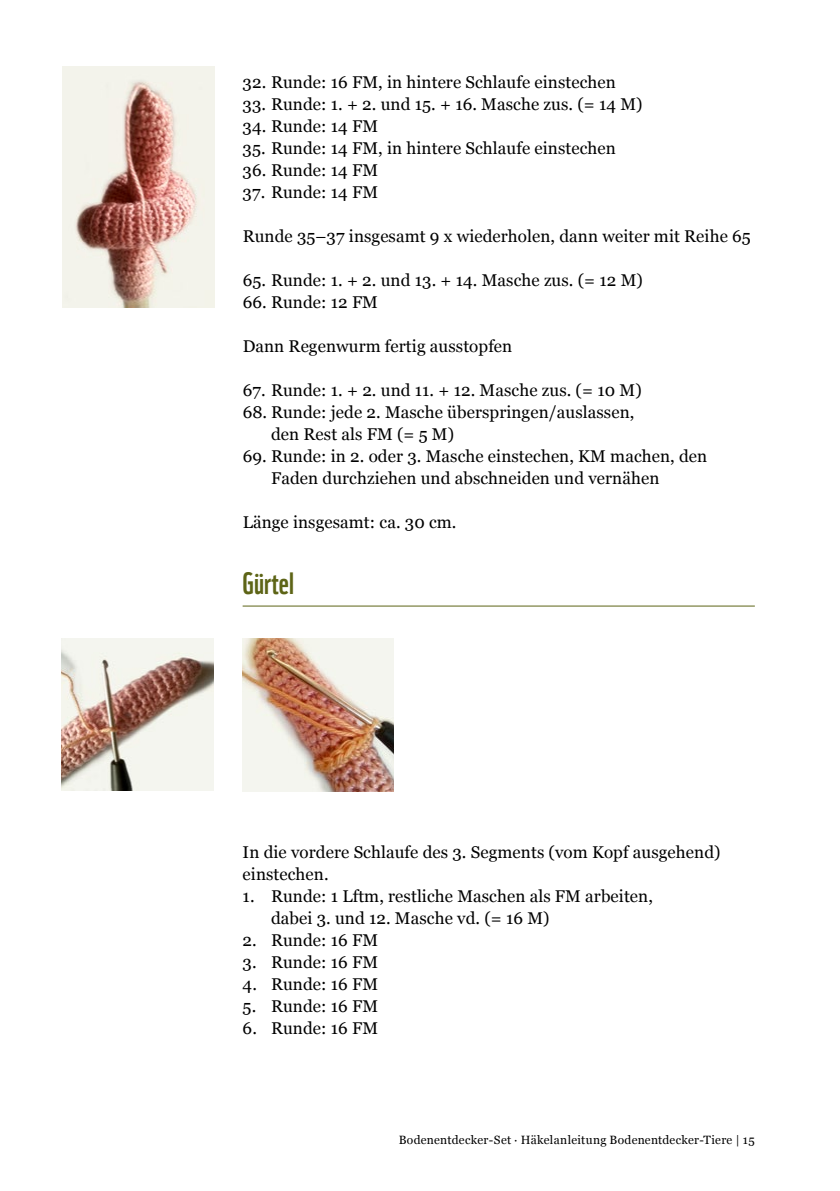
<style>
.page{position:relative;width:840px;height:1191px;background:#fff}
.page>*{position:absolute;margin:0;border:0;box-sizing:border-box;transform-origin:0 0}
.t1{font:30px "WWF";color:#5d6416}
.t2{font:17px/22px "Georgia";letter-spacing:.005em;color:#000}
.t3{font:12px "Georgia";letter-spacing:.02em;color:#000}
</style>
<div class="page">
<img style="left:62px;top:639px;width:151px;height:152px">
<img style="left:63px;top:66px;width:152px;height:242px">
<img style="left:242px;top:638px;width:152px;height:154px">
<hr style="left:242px;top:605px;width:512px;height:1px;background:#5d6416">
<p class="t2" style="left:242px;top:70px;width:374px">32. Runde: 16 FM, in hintere Schlaufe einstechen</p>
<p class="t2" style="left:242px;top:92px;width:401px">33. Runde: 1. + 2. und 15. + 16. Masche zus. (= 14 M)</p>
<p class="t2" style="left:242px;top:114px;width:137px">34. Runde: 14 FM</p>
<p class="t2" style="left:242px;top:136px;width:374px">35. Runde: 14 FM, in hintere Schlaufe einstechen</p>
<p class="t2" style="left:242px;top:158px;width:137px">36. Runde: 14 FM</p>
<p class="t2" style="left:242px;top:180px;width:137px">37. Runde: 14 FM</p>
<p class="t2" style="left:242px;top:224px;width:509px">Runde 35–37 insgesamt 9 x wiederholen, dann weiter mit Reihe 65</p>
<p class="t2" style="left:242px;top:268px;width:401px">65. Runde: 1. + 2. und 13. + 14. Masche zus. (= 12 M)</p>
<p class="t2" style="left:242px;top:290px;width:137px">66. Runde: 12 FM</p>
<p class="t2" style="left:242px;top:334px;width:271px">Dann Regenwurm fertig ausstopfen</p>
<p class="t2" style="left:242px;top:378px;width:400px">67. Runde: 1. + 2. und 11. + 12. Masche zus. (= 10 M)</p>
<p class="t2" style="left:271px;top:400px;width:364px;text-indent:-28px">68. Runde: jede 2. Masche überspringen/auslassen, den Rest als FM (= 5 M)</p>
<p class="t2" style="left:271px;top:444px;width:437px;text-indent:-28px">69. Runde: in 2. oder 3. Masche einstechen, KM machen, den<br>Faden durchziehen und abschneiden und vernähen</p>
<p class="t2" style="left:242px;top:510px;width:215px">Länge insgesamt: ca. 30 cm.</p>
<h1 class="t1" style="left:242px;top:560px;width:53px">Gürtel</h1>
<p class="t2" style="left:242px;top:840px;width:479px">In die vordere Schlaufe des 3. Segments (vom Kopf ausgehend) einstechen.</p>
<p class="t2" style="left:271px;top:884px;width:383px;text-indent:-28px">1. Runde: 1 Lftm, restliche Maschen als FM arbeiten, dabei 3. und 12. Masche vd. (= 16 M)</p>
<p class="t2" style="left:242px;top:928px;width:137px">2. Runde: 16 FM</p>
<p class="t2" style="left:242px;top:950px;width:137px">3. Runde: 16 FM</p>
<p class="t2" style="left:242px;top:972px;width:137px">4. Runde: 16 FM</p>
<p class="t2" style="left:242px;top:994px;width:137px">5. Runde: 16 FM</p>
<p class="t2" style="left:242px;top:1016px;width:137px">6. Runde: 16 FM</p>
<p class="t3" style="left:398px;top:1131px;width:357px">Bodenentdecker-Set · Häkelanleitung Bodenentdecker-Tiere | 15</p>
</div>
